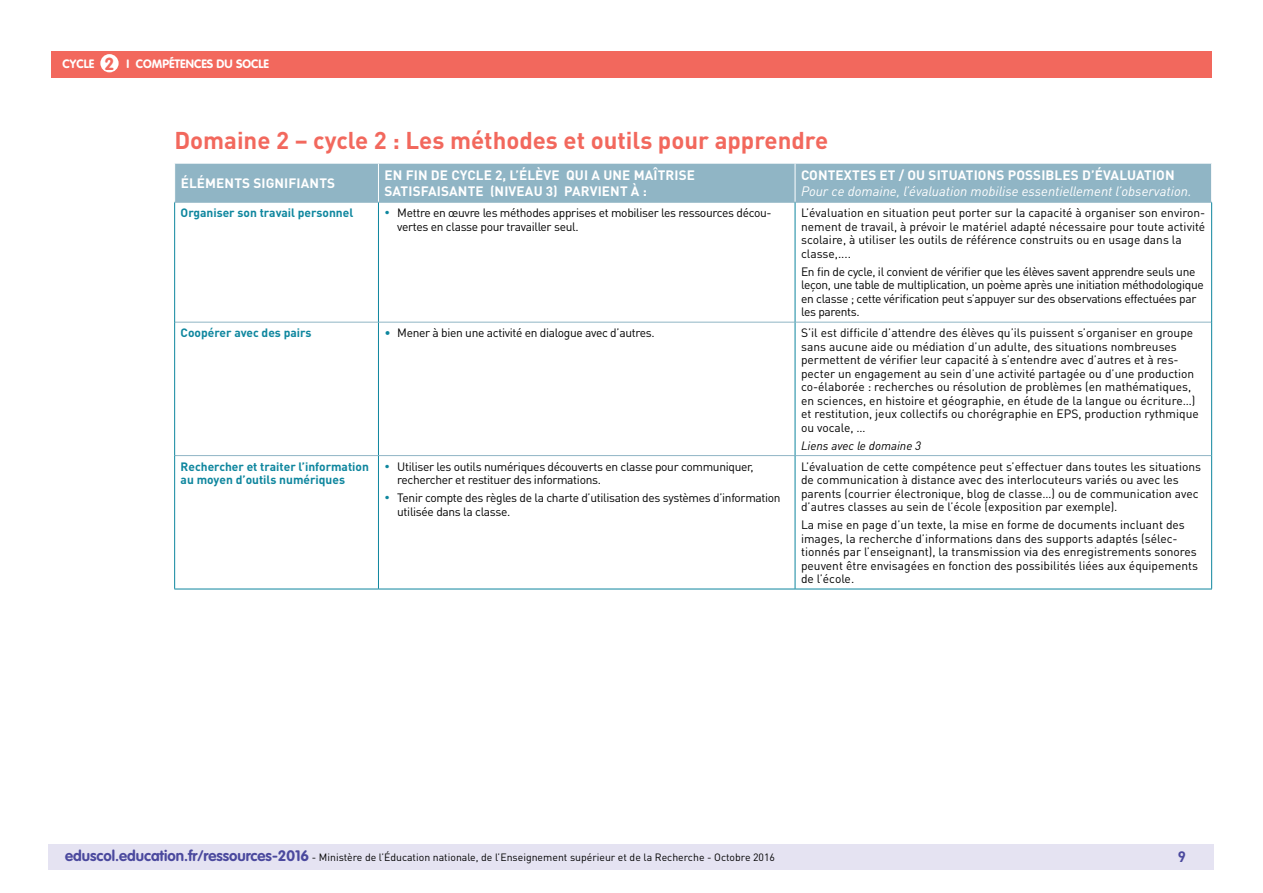
<style>
.page{position:relative;width:1263px;height:893px;background:#fff}
.page>*{position:absolute;margin:0;border:0;box-sizing:border-box;transform-origin:0 0}
._03_Titre_de_niveau{font:700 24px "DIN Pro";color:#f2685d}
.t1{font:700 17.25px "VAG Rounded Std";color:#f2685d}
.t2{font:700 15px "DIN Pro";color:#4b499e}
.Titre_têtière_tablea{font:italic 13.5px/16.2px "DIN Pro";color:#fff}
.Titre_têtière_tablea-2{font:700 13.5px/16.2px "DIN Pro";letter-spacing:.01em;color:#fff}
.Texte_courant_tablea{font:12px/13.5px "DIN Pro";color:#000}
.Texte_courant_tablea-2{font:12px/13.5px "DIN Pro";letter-spacing:-.025em;color:#000}
.Texte_gras_bleu{font:700 12px/13.5px "DIN Pro";color:#0e869e}
.t3{font:700 12px "VAG Rounded Std";color:#fff}
.Texte_courant_tablea-3{font:italic 12px "DIN Pro";color:#000}
.t4{font:10.5px "DIN Pro";color:#000}
.s1{font-weight:700;font-style:normal}
.s2{color:#0e869e}
.s3{font-family:"VAG Rounded Std";font-weight:700;font-size:15px;color:#4b499e}
</style>
<div class="page">
<div style="left:49px;top:844px;width:1165px;height:26px;background:#e5e3f2"></div>
<div style="left:51px;top:51px;width:1161px;height:27px;background:#f2685d"></div>
<div style="left:100px;top:54px;width:19px;height:18px;background:#fff;border-radius:50%"></div>
<div style="left:175px;top:164px;width:1036px;height:38px;background:#90b5c5"></div>
<hr style="left:378px;top:164px;width:1px;height:38px;background:#fff">
<hr style="left:795px;top:164px;width:1px;height:38px;background:#fff">
<hr style="left:174px;top:202px;width:204px;height:1px;background:#90b5c5">
<hr style="left:378px;top:202px;width:417px;height:1px;background:#90b5c5">
<hr style="left:795px;top:202px;width:417px;height:1px;background:#90b5c5">
<hr style="left:175px;top:322px;width:203px;height:1px;background:#90b5c5">
<hr style="left:378px;top:322px;width:417px;height:1px;background:#90b5c5">
<hr style="left:795px;top:322px;width:416px;height:1px;background:#90b5c5">
<hr style="left:175px;top:455px;width:203px;height:1px;background:#90b5c5">
<hr style="left:378px;top:455px;width:417px;height:1px;background:#90b5c5">
<hr style="left:795px;top:455px;width:416px;height:1px;background:#90b5c5">
<hr style="left:174px;top:203px;width:1px;height:119px;background:#0e869e">
<hr style="left:378px;top:203px;width:1px;height:119px;background:#0e869e">
<hr style="left:795px;top:203px;width:1px;height:119px;background:#0e869e">
<hr style="left:1211px;top:203px;width:1px;height:119px;background:#0e869e">
<hr style="left:174px;top:322px;width:1px;height:134px;background:#0e869e">
<hr style="left:378px;top:322px;width:1px;height:133px;background:#0e869e">
<hr style="left:795px;top:322px;width:1px;height:133px;background:#0e869e">
<hr style="left:1211px;top:322px;width:1px;height:134px;background:#0e869e">
<hr style="left:174px;top:456px;width:1px;height:133px;background:#0e869e">
<hr style="left:378px;top:456px;width:1px;height:133px;background:#0e869e">
<hr style="left:795px;top:456px;width:1px;height:133px;background:#0e869e">
<hr style="left:1211px;top:456px;width:1px;height:133px;background:#0e869e">
<hr style="left:174px;top:589px;width:204px;height:1px;background:#0e869e">
<hr style="left:378px;top:589px;width:417px;height:1px;background:#0e869e">
<hr style="left:795px;top:589px;width:417px;height:1px;background:#0e869e">
<p class="t3" style="left:63px;top:57px;width:33px">CYCLE</p>
<p class="t3" style="left:127px;top:57px;width:144px">I COMPÉTENCES DU SOCLE</p>
<h2 class="t1" style="left:105px;top:53px;width:11px">2</h2>
<p class="_03_Titre_de_niveau" style="left:174px;top:125px;width:655px">Domaine 2 – cycle 2 : Les méthodes et outils pour apprendre</p>
<p class="Titre_têtière_tablea-2" style="left:181px;top:175px;width:156px">ÉLÉMENTS SIGNIFIANTS</p>
<p class="Titre_têtière_tablea-2" style="left:384px;top:167px;width:312px">EN FIN DE CYCLE 2, L’ÉLÈVE QUI A UNE MAÎTRISE<br>SATISFAISANTE (NIVEAU 3) PARVIENT À :</p>
<p class="Titre_têtière_tablea" style="left:801px;top:167px;width:392px"><span class="s1">CONTEXTES ET / OU SITUATIONS POSSIBLES D’ÉVALUATION<br></span>Pour ce domaine, l’évaluation mobilise essentiellement l’observation.</p>
<p class="Texte_gras_bleu" style="left:181px;top:206px;width:174px">Organiser son travail personnel</p>
<p class="Texte_courant_tablea-2" style="left:397px;top:206px;width:376px;text-indent:-13px"><span class="s2">•</span> Mettre en œuvre les méthodes apprises et mobiliser les ressources décou&shy;vertes en classe pour travailler seul.</p>
<p class="Texte_courant_tablea" style="left:801px;top:206px;width:406px">L’évaluation en situation peut porter sur la capacité à organiser son environ&shy;nement de travail, à prévoir le matériel adapté nécessaire pour toute activité scolaire, à utiliser les outils de référence construits ou en usage dans la classe,....</p>
<p class="Texte_courant_tablea-2" style="left:801px;top:264px;width:404px">En fin de cycle, il convient de vérifier que les élèves savent apprendre seuls une leçon, une table de multiplication, un poème après une initiation méthodologique en classe ; cette vérification peut s’appuyer sur des observations effectuées par les parents.</p>
<p class="Texte_gras_bleu" style="left:181px;top:326px;width:132px">Coopérer avec des pairs</p>
<p class="Texte_courant_tablea-2" style="left:384px;top:326px;width:272px"><span class="s2">•</span> Mener à bien une activité en dialogue avec d’autres.</p>
<p class="Texte_courant_tablea" style="left:801px;top:326px;width:399px">S’il est difficile d’attendre des élèves qu’ils puissent s’organiser en groupe sans aucune aide ou médiation d’un adulte, des situations nombreuses permettent de vérifier leur capacité à s’entendre avec d’autres et à res&shy;pecter un engagement au sein d’une activité partagée ou d’une production co-élaborée : recherches ou résolution de problèmes (en mathématiques, en sciences, en histoire et géographie, en étude de la langue ou écriture…) et restitution, jeux collectifs ou chorégraphie en EPS, production rythmique ou vocale, …</p>
<p class="Texte_courant_tablea-3" style="left:801px;top:438px;width:122px">Liens avec le domaine 3</p>
<p class="Texte_gras_bleu" style="left:181px;top:459px;width:190px">Rechercher et traiter l’information au moyen d’outils numériques</p>
<p class="Texte_courant_tablea-2" style="left:397px;top:459px;width:358px;text-indent:-13px"><span class="s2">•</span> Utiliser les outils numériques découverts en classe pour communiquer, rechercher et restituer des informations.</p>
<p class="Texte_courant_tablea-2" style="left:397px;top:491px;width:385px;text-indent:-13px"><span class="s2">•</span> Tenir compte des règles de la charte d’utilisation des systèmes d’information utilisée dans la classe.</p>
<p class="Texte_courant_tablea" style="left:801px;top:459px;width:402px">L’évaluation de cette compétence peut s’effectuer dans toutes les situations de communication à distance avec des interlocuteurs variés ou avec les parents (courrier électronique, blog de classe…) ou de communication avec d’autres classes au sein de l’école (exposition par exemple).</p>
<p class="Texte_courant_tablea" style="left:801px;top:518px;width:399px">La mise en page d’un texte, la mise en forme de documents incluant des images, la recherche d’informations dans des supports adaptés (sélec&shy;tionnés par l’enseignant), la transmission via des enregistrements sonores peuvent être envisagées en fonction des possibilités liées aux équipements de l’école.</p>
<p class="t4" style="left:65px;top:850px;width:711px"><span class="s3">eduscol.education.fr/ressources-2016</span> - Ministère de l’Éducation nationale, de l’Enseignement supérieur et de la Recherche - Octobre 2016</p>
<p class="t2" style="left:1178px;top:846px;width:10px">9</p>
</div>
